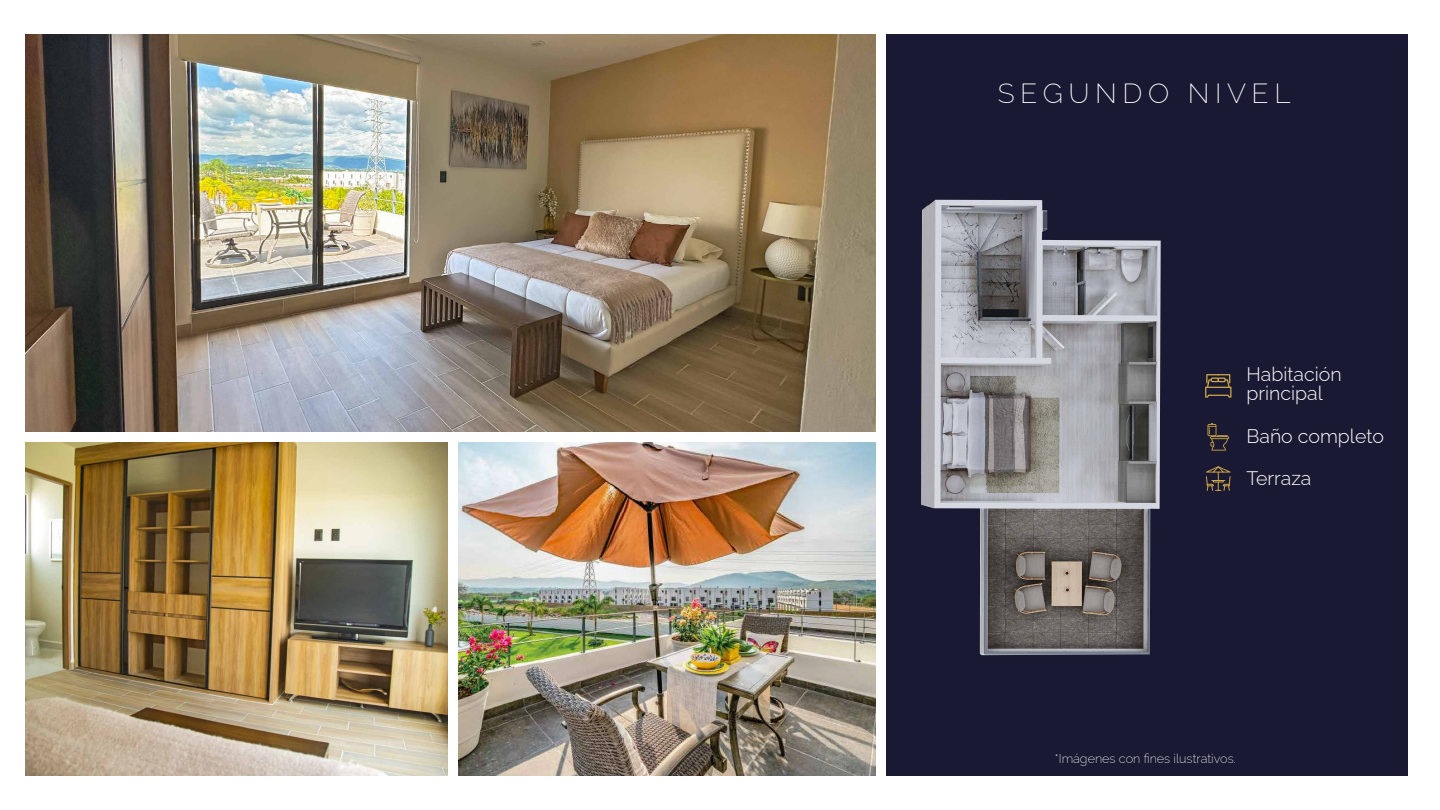
<style>
.page{position:relative;width:1440px;height:810px;background:#fff}
.page>*{position:absolute;margin:0;border:0;box-sizing:border-box;transform-origin:0 0}
.t1{font:100 27.75px "Raleway";letter-spacing:.2em;color:#fff}
.t2{font:100 19.58px/19.4px "Raleway";color:#fff}
.t3{font:100 12.67px "Raleway";color:#fff}
</style>
<div class="page">
<div style="left:881px;top:34px;width:527px;height:742px;background:#1a1933"></div>
<svg style="left:1205px;top:374px;width:26px;height:24px"></svg>
<svg style="left:1208px;top:423px;width:21px;height:28px"></svg>
<svg style="left:1206px;top:466px;width:25px;height:25px"></svg>
<img style="left:921px;top:200px;width:240px;height:455px">
<img style="left:26px;top:34px;width:850px;height:742px">
<div style="left:0;top:432px;width:882px;height:10px;background:#fff"></div>
<div style="left:876px;top:0;width:10px;height:810px;background:#fff"></div>
<div style="left:449px;top:436px;width:9px;height:374px;background:#fff"></div>
<h1 class="t1" style="left:998px;top:71px;width:294px">SEGUNDO NIVEL</h1>
<p class="t2" style="left:1247px;top:362px;width:97px">Habitación principal</p>
<p class="t2" style="left:1247px;top:413px;width:139px;line-height:41.8px">Baño completo<br>Terraza</p>
<p class="t3" style="left:1055px;top:748px;width:182px">*Imágenes con fines ilustrativos.</p>
</div>
